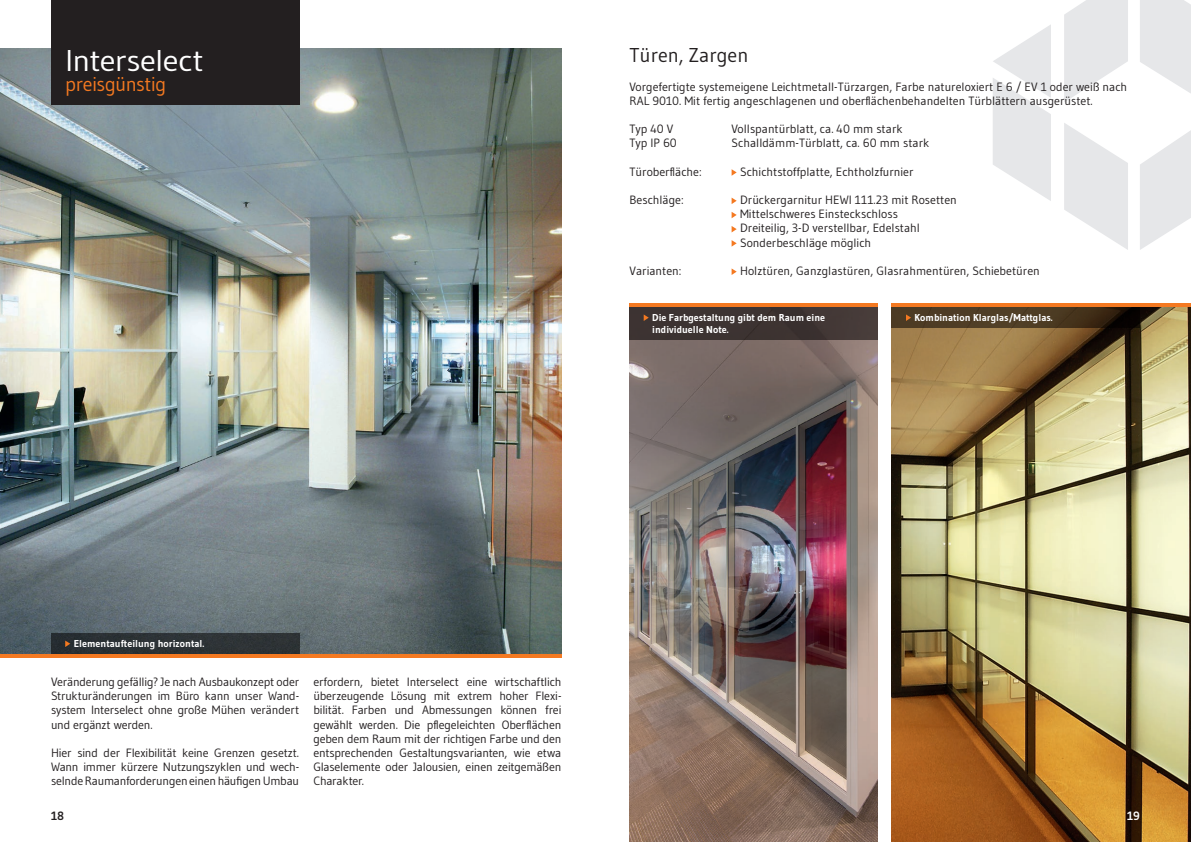
<style>
.page{position:relative;width:1191px;height:842px;background:#fff}
.page>*{position:absolute;margin:0;border:0;box-sizing:border-box;transform-origin:0 0}
.t1{font:30px "Gudea";letter-spacing:-.02em;color:#fff;scale:1.08 1}
.t2{font:20px "Gudea";color:#231f20}
.t3{font:20px "Gudea";letter-spacing:-.02em;color:#f47921}
.t4{font:12px/14.2px "Gudea";color:#231f20;text-align:justify}
.t5{font:700 condensed 12px "Bernino Sans";color:#fff}
.t6{font:700 12px "Gudea";color:#231f20}
.t7{font:700 12px "Gudea";color:#fff}
.t8{font:700 10px/12px "Gudea";color:#fff}
</style>
<div class="page">
<svg style="left:1140px;top:130px;width:51px;height:120px"></svg>
<svg style="left:1064px;top:123px;width:64px;height:127px"></svg>
<svg style="left:1140px;top:0;width:51px;height:93px"></svg>
<svg style="left:1064px;top:0;width:64px;height:102px"></svg>
<svg style="left:993px;top:25px;width:58px;height:176px"></svg>
<img style="left:629px;top:340px;width:248px;height:502px">
<svg style="left:731px;top:169px;width:5px;height:7px"></svg>
<svg style="left:731px;top:198px;width:5px;height:6px"></svg>
<svg style="left:731px;top:212px;width:5px;height:6px"></svg>
<svg style="left:731px;top:226px;width:5px;height:6px"></svg>
<svg style="left:731px;top:240px;width:5px;height:7px"></svg>
<svg style="left:731px;top:268px;width:5px;height:7px"></svg>
<div style="left:629px;top:303px;width:248px;height:37px;background:#3d3332"></div>
<svg style="left:643px;top:314px;width:6px;height:7px"></svg>
<hr style="left:629px;top:303px;width:248px;height:3px;background:#f47921">
<img style="left:0;top:48px;width:561px;height:606px">
<div style="left:51px;top:633px;width:248px;height:25px;background:#2c3135"></div>
<svg style="left:65px;top:640px;width:5px;height:7px"></svg>
<hr style="left:0;top:654px;width:561px;height:4px;background:#f47921">
<div style="left:51px;top:0;width:248px;height:105px;background:#231f20"></div>
<img style="left:891px;top:307px;width:300px;height:535px">
<svg style="left:891px;top:307px;width:249px;height:21px;background:#43321d"></svg>
<svg style="left:906px;top:314px;width:5px;height:7px"></svg>
<hr style="left:891px;top:303px;width:300px;height:4px;background:#f47921">
<h1 class="t1" style="left:65px;top:42px;width:130px">Interselect</h1>
<h2 class="t3" style="left:65px;top:71px;width:103px">preisgünstig</h2>
<h2 class="t2" style="left:629px;top:43px;width:120px">Türen, Zargen</h2>
<p class="t4" style="left:629px;top:79px;width:499px">Vorgefertigte systemeigene Leichtmetall-Türzargen, Farbe natureloxiert E 6 / EV 1 oder weiß nach<br>RAL 9010. Mit fertig angeschlagenen und oberflächenbehandelten Türblättern ausgerüstet.</p>
<p class="t4" style="left:629px;top:122px;width:45px">Typ 40 V</p>
<p class="t4" style="left:731px;top:122px;width:172px">Vollspantürblatt, ca. 40 mm stark</p>
<p class="t4" style="left:629px;top:136px;width:49px">Typ IP 60</p>
<p class="t4" style="left:731px;top:136px;width:199px">Schalldämm-Türblatt, ca. 60 mm stark</p>
<p class="t4" style="left:629px;top:164px;width:74px">Türoberfläche:</p>
<p class="t4" style="left:740px;top:164px;width:175px">Schichtstoffplatte, Echtholzfurnier</p>
<p class="t4" style="left:629px;top:193px;width:56px">Beschläge:</p>
<p class="t4" style="left:740px;top:193px;width:218px;text-align:left">Drückergarnitur HEWI 111.23 mit Rosetten Mittelschweres Einsteckschloss<br>Dreiteilig, 3-D verstellbar, Edelstahl Sonderbeschläge möglich</p>
<p class="t4" style="left:629px;top:263px;width:54px">Varianten:</p>
<p class="t4" style="left:740px;top:263px;width:301px">Holztüren, Ganzglastüren, Glasrahmentüren, Schiebetüren</p>
<p class="t8" style="left:652px;top:311px;width:174px">Die Farbgestaltung gibt dem Raum eine individuelle Note.</p>
<p class="t8" style="left:914px;top:311px;width:140px">Kombination Klarglas/Mattglas.</p>
<p class="t8" style="left:74px;top:637px;width:132px">Elementaufteilung horizontal.</p>
<p class="t4" style="left:51px;top:674px;width:250px">Veränderung gefällig? Je nach Ausbaukonzept oder Strukturänderungen im Büro kann unser Wand&shy;system Interselect ohne große Mühen verändert und ergänzt werden.</p>
<p class="t4" style="left:51px;top:745px;width:250px">Hier sind der Flexibilität keine Grenzen gesetzt.<br>Wann immer kürzere Nutzungszyklen und wech&shy;selnde Raumanforderungen einen häufigen Umbau</p>
<p class="t4" style="left:313px;top:674px;width:250px">erfordern, bietet Interselect eine wirtschaftlich überzeugende Lösung mit extrem hoher Flexi&shy;bilität. Farben und Abmessungen können frei gewählt werden. Die pflegeleichten Oberflächen geben dem Raum mit der richtigen Farbe und den entsprechenden Gestaltungsvarianten, wie etwa Glaselemente oder Jalousien, einen zeitgemäßen Charakter.</p>
<p class="t5" style="left:1129px;top:806px;width:12px">19</p>
<p class="t6" style="left:51px;top:808px;width:15px">18</p>
<p class="t7" style="left:1127px;top:808px;width:14px">19</p>
</div>
